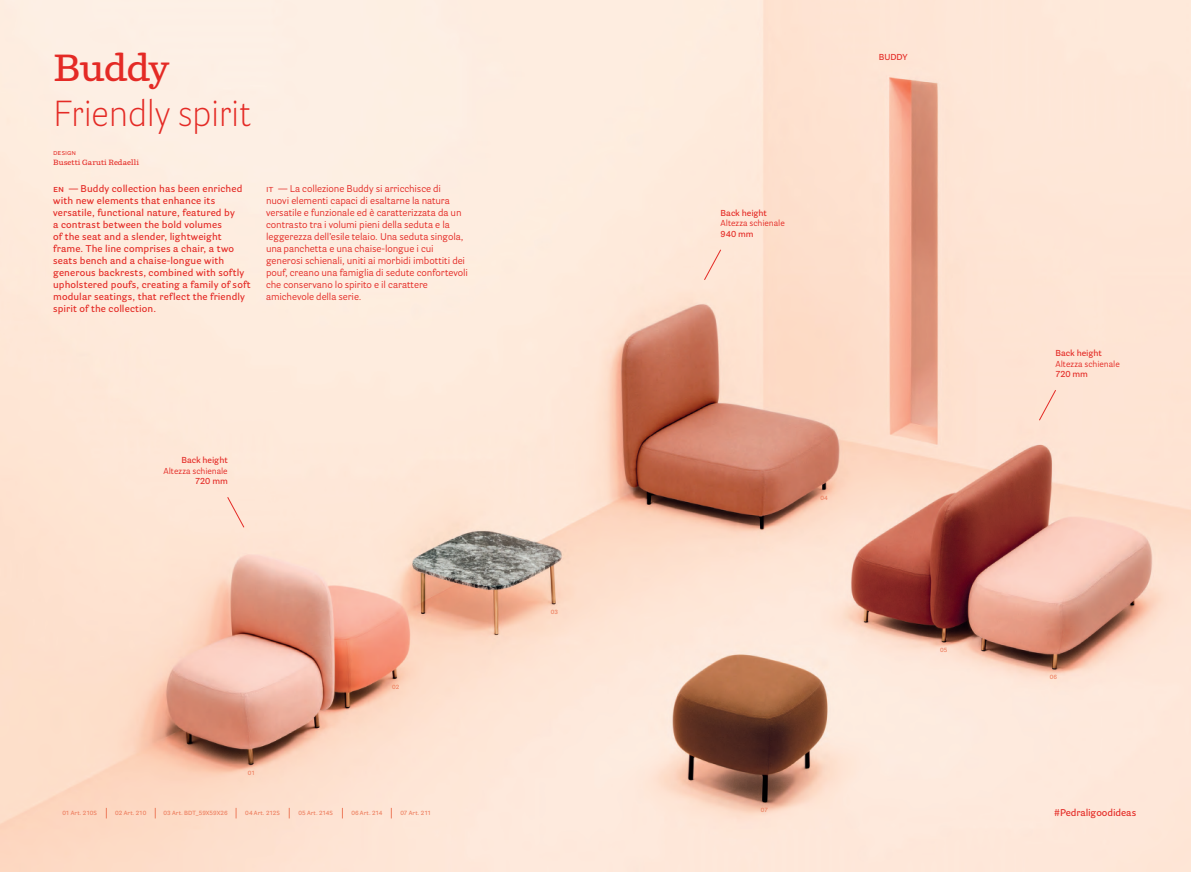
<style>
.page{position:relative;width:1191px;height:872px;background:#fff}
.page>*{position:absolute;margin:0;border:0;box-sizing:border-box;transform-origin:0 0}
.t1{font:600 37.5px "Parry Pro";letter-spacing:-.015em;color:#e42a25}
.t2{font:300 36px "Parry Grotesque Pro";letter-spacing:-.025em;color:#e42a25}
.t3{font:600 9.75px/12px "Parry Grotesque Pro";letter-spacing:.01em;color:#e42a25}
.t4{font:9.75px/12px "Parry Grotesque Pro";letter-spacing:-.01em;color:#e42a25}
.t5{font:600 8.62px "Parry Grotesque Pro";letter-spacing:-.005em;color:#e42a25}
.t6{font:8.62px "Parry Grotesque Pro";letter-spacing:-.005em;color:#e42a25}
.t7{font:600 7.5px "Parry Pro";letter-spacing:.01em;color:#e42a25}
.t8{font:7.5px "Parry Grotesque Pro";color:#e42a25}
.t9{font:600 6px "Parry Grotesque Pro";letter-spacing:.005em;color:#ed7c5c}
</style>
<div class="page">
<img style="left:0;top:0;width:1191px;height:872px">
<svg style="left:703px;top:249px;width:18px;height:32px"></svg>
<svg style="left:1038px;top:389px;width:18px;height:32px"></svg>
<svg style="left:227px;top:496px;width:18px;height:32px"></svg>
<h1 class="t1" style="left:53px;top:41px;width:118px">Buddy</h1>
<h2 class="t2" style="left:53px;top:88px;width:199px">Friendly spirit</h2>
<p class="t8" style="left:53px;top:147px;width:24px">design</p>
<p class="t7" style="left:53px;top:157px;width:87px">Busetti Garuti Redaelli</p>
<p class="t3" style="left:53px;top:182px;width:199px">en — Buddy collection has been enriched with new elements that enhance its versatile, functional nature, featured by<br>a contrast between the bold volumes<br>of the seat and a slender, lightweight frame. The line comprises a chair, a two seats bench and a chaise-longue with generous backrests, combined with softly upholstered poufs, creating a family of soft modular seatings, that reflect the friendly spirit of the collection.</p>
<p class="t4" style="left:266px;top:182px;width:203px">it — La collezione Buddy si arricchisce di<br>nuovi elementi capaci di esaltarne la natura versatile e funzionale ed è caratterizzata da un contrasto tra i volumi pieni della seduta e la leggerezza dell’esile telaio. Una seduta singola, una panchetta e una chaise-longue i cui generosi schienali, uniti ai morbidi imbottiti dei pouf, creano una famiglia di sedute confortevoli che conservano lo spirito e il carattere amichevole della serie.</p>
<p class="t5" style="left:181px;top:454px;width:48px">Back height</p>
<p class="t6" style="left:163px;top:465px;width:66px">Altezza schienale</p>
<p class="t5" style="left:195px;top:475px;width:34px">720 mm</p>
<p class="t9" style="left:248px;top:768px;width:9px">01</p>
<p class="t9" style="left:392px;top:682px;width:9px">02</p>
<p class="t9" style="left:62px;top:809px;width:36px">01 Art. 210S</p>
<p class="t9" style="left:115px;top:809px;width:33px">02 Art. 210</p>
<p class="t9" style="left:164px;top:809px;width:66px">03 Art. BDT_59X59X26</p>
<p class="t9" style="left:245px;top:809px;width:36px">04 Art. 212S</p>
<p class="t9" style="left:298px;top:809px;width:36px">05 Art. 214S</p>
<p class="t9" style="left:351px;top:809px;width:33px">06 Art. 214</p>
<p class="t9" style="left:400px;top:809px;width:32px">07 Art. 211</p>
<p class="t9" style="left:551px;top:608px;width:9px">03</p>
<p class="t5" style="left:720px;top:207px;width:48px">Back height</p>
<p class="t6" style="left:720px;top:217px;width:66px">Altezza schienale</p>
<p class="t5" style="left:720px;top:228px;width:34px">940 mm</p>
<p class="t5" style="left:878px;top:51px;width:13px">Buddy</p>
<p class="t9" style="left:820px;top:494px;width:9px">04</p>
<p class="t9" style="left:761px;top:805px;width:9px">07</p>
<p class="t9" style="left:940px;top:646px;width:9px">05</p>
<p class="t5" style="left:1055px;top:347px;width:48px">Back height</p>
<p class="t6" style="left:1055px;top:357px;width:66px">Altezza schienale</p>
<p class="t5" style="left:1055px;top:368px;width:34px">720 mm</p>
<p class="t9" style="left:1049px;top:673px;width:9px">06</p>
<p class="t3" style="left:1054px;top:806px;width:84px">#Pedraligoodideas</p>
</div>
